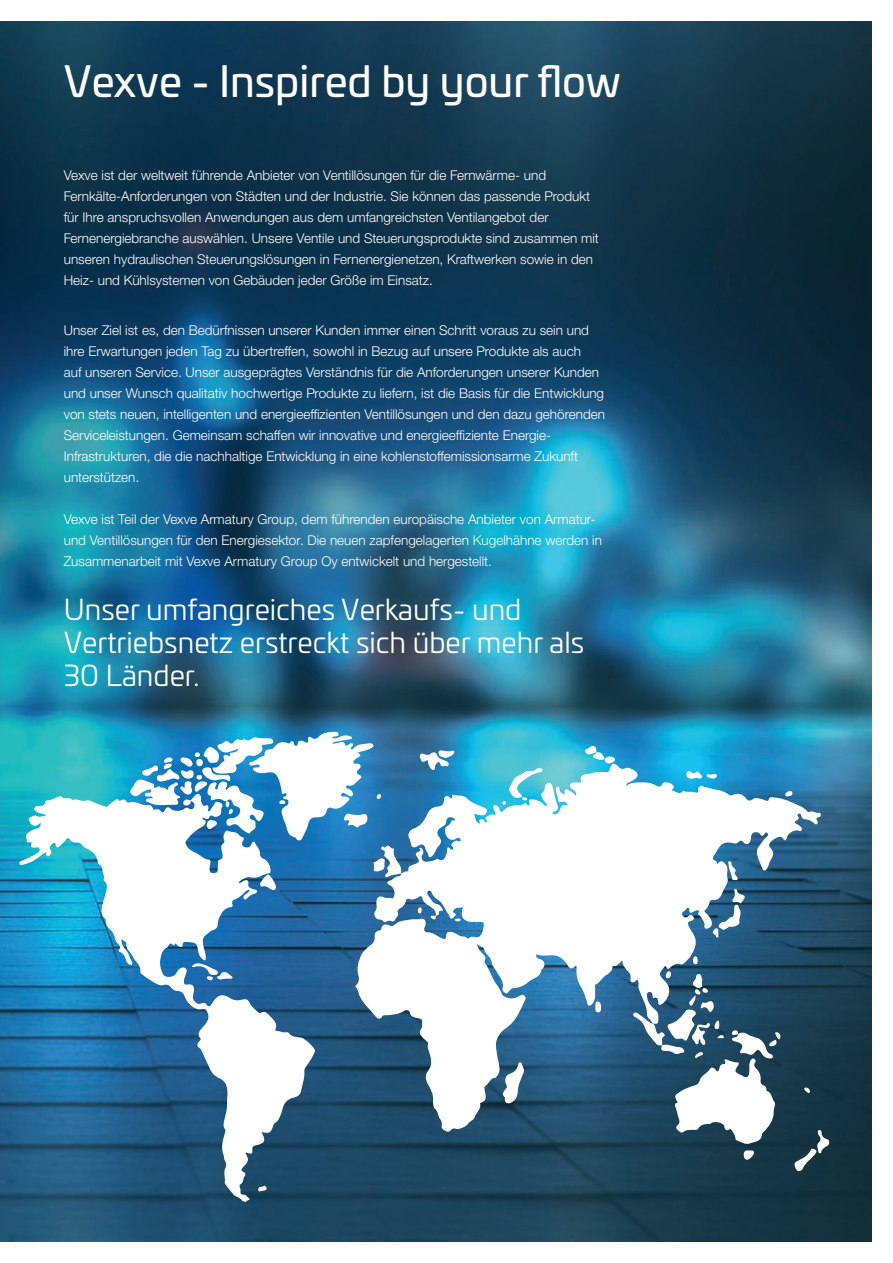
<style>
.page{position:relative;width:893px;height:1263px;background:#fff}
.page>*{position:absolute;margin:0;border:0;box-sizing:border-box;transform-origin:0 0}
.t1{font:42px "Univia Pro";color:#fff}
.t2{font:28.5px/33px "Univia Pro";color:#fff}
.t3{font:300 13.5px/21px "Helvetica Neue LTW1 G";color:#fff}
</style>
<div class="page">
<img style="left:0;top:21px;width:872px;height:1220px">
<svg style="left:355px;top:762px;width:466px;height:370px"></svg>
<svg style="left:19px;top:793px;width:296px;height:409px"></svg>
<svg style="left:500px;top:1062px;width:24px;height:42px"></svg>
<svg style="left:794px;top:1130px;width:35px;height:41px"></svg>
<svg style="left:419px;top:750px;width:35px;height:20px"></svg>
<svg style="left:728px;top:861px;width:10px;height:19px"></svg>
<svg style="left:584px;top:745px;width:32px;height:19px"></svg>
<svg style="left:594px;top:1001px;width:7px;height:11px"></svg>
<svg style="left:711px;top:889px;width:34px;height:49px"></svg>
<svg style="left:686px;top:769px;width:31px;height:10px"></svg>
<svg style="left:258px;top:1185px;width:9px;height:7px"></svg>
<div style="left:693px;top:956px;width:5px;height:8px;background:#fff;border-radius:50%"></div>
<svg style="left:785px;top:791px;width:7px;height:5px"></svg>
<svg style="left:804px;top:1087px;width:6px;height:6px"></svg>
<svg style="left:418px;top:907px;width:4px;height:6px"></svg>
<svg style="left:192px;top:962px;width:41px;height:18px"></svg>
<svg style="left:129px;top:732px;width:273px;height:159px"></svg>
<svg style="left:633px;top:971px;width:147px;height:189px"></svg>
<svg style="left:431px;top:915px;width:6px;height:5px"></svg>
<svg style="left:455px;top:918px;width:6px;height:3px"></svg>
<svg style="left:502px;top:768px;width:40px;height:37px"></svg>
<h1 class="t1" style="left:64px;top:50px;width:558px">Vexve - Inspired by your flow</h1>
<p class="t3" style="left:64px;top:164px;width:537px">Vexve ist der weltweit führende Anbieter von Ventillösungen für die Fernwärme- und Fernkälte-Anforderungen von Städten und der Industrie. Sie können das passende Produkt für Ihre anspruchsvollen Anwendungen aus dem umfangreichsten Ventilangebot der Fernenergiebranche auswählen. Unsere Ventile und Steuerungsprodukte sind zusammen mit unseren hydraulischen Steuerungslösungen in Fernenergienetzen, Kraftwerken sowie in den Heiz- und Kühlsystemen von Gebäuden jeder Größe im Einsatz.</p>
<p class="t3" style="left:64px;top:320px;width:543px">Unser Ziel ist es, den Bedürfnissen unserer Kunden immer einen Schritt voraus zu sein und ihre Erwartungen jeden Tag zu übertreffen, sowohl in Bezug auf unsere Produkte als auch<br>auf unseren Service. Unser ausgeprägtes Verständnis für die Anforderungen unserer Kunden und unser Wunsch qualitativ hochwertige Produkte zu liefern, ist die Basis für die Entwicklung von stets neuen, intelligenten und energieeffizienten Ventillösungen und den dazu gehörenden Serviceleistungen. Gemeinsam schaffen wir innovative und energieeffiziente Energie-Infrastrukturen, die die nachhaltige Entwicklung in eine kohlenstoffemissionsarme Zukunft unterstützen.</p>
<p class="t3" style="left:64px;top:509px;width:540px">Vexve ist Teil der Vexve Armatury Group, dem führenden europäische Anbieter von Armatur&shy;und Ventillösungen für den Energiesektor. Die neuen zapfengelagerten Kugelhähne werden in<br>Zusammenarbeit mit Vexve Armatury Group Oy entwickelt und hergestellt.</p>
<h2 class="t2" style="left:64px;top:592px;width:522px">Unser umfangreiches Verkaufs- und<br>Vertriebsnetz erstreckt sich über mehr als<br>30 Länder.</h2>
</div>
